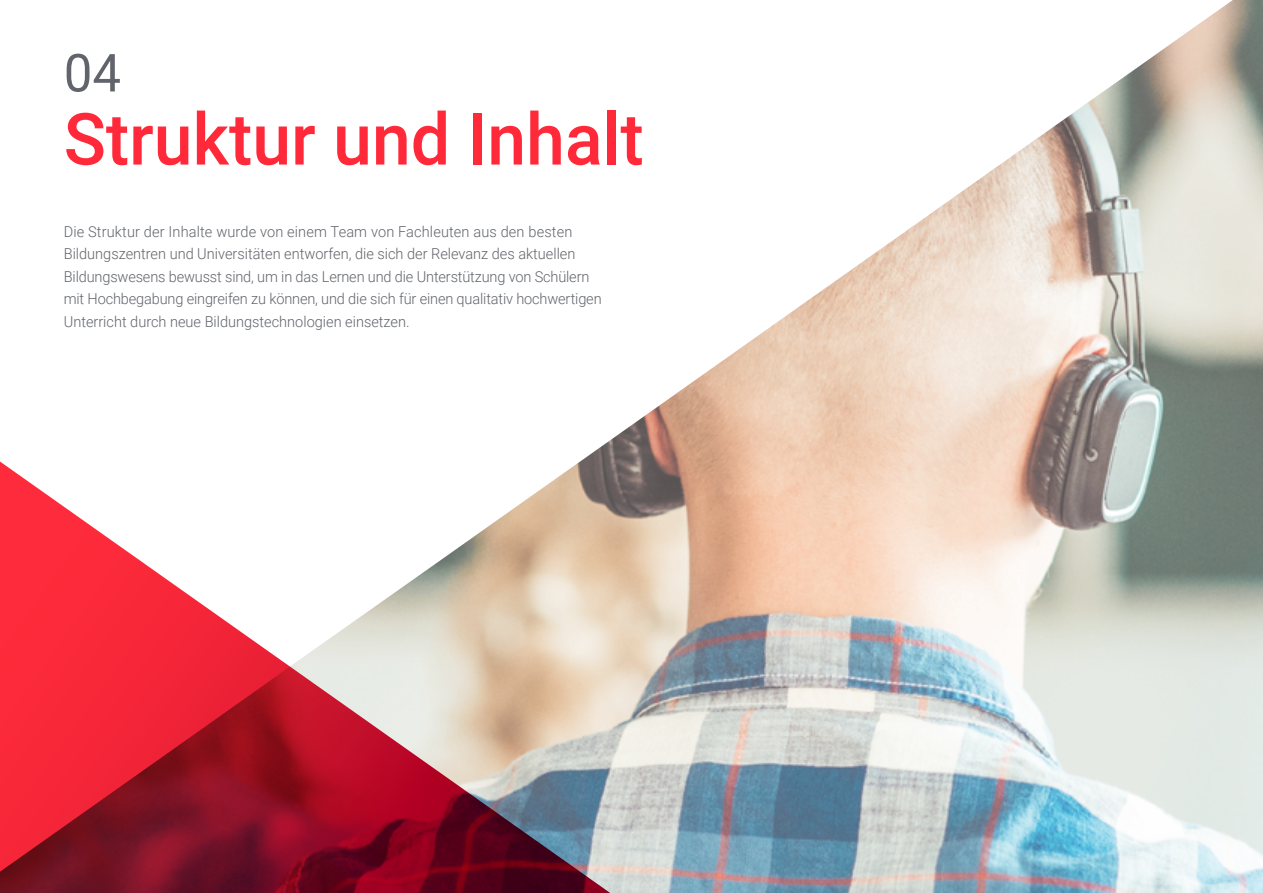
<style>
.page{position:relative;width:1263px;height:893px;background:#fff}
.page>*{position:absolute;margin:0;border:0;box-sizing:border-box;transform-origin:0 0}
.t1{font:500 72px "Roboto";color:#ff293a}
.t2{font:52.5px "Roboto";color:#61646a}
.t3{font:300 15px/22.5px "Roboto";color:#61646a}
</style>
<div class="page">
<img style="left:602px;top:0;width:661px;height:893px">
<svg style="left:0;top:446px;width:640px;height:447px"></svg>
<h2 class="t2" style="left:64px;top:36px;width:59px">04</h2>
<h1 class="t1" style="left:64px;top:89px;width:581px">Struktur und Inhalt</h1>
<p class="t3" style="left:64px;top:220px;width:539px">Die Struktur der Inhalte wurde von einem Team von Fachleuten aus den besten Bildungszentren und Universitäten entworfen, die sich der Relevanz des aktuellen Bildungswesens bewusst sind, um in das Lernen und die Unterstützung von Schülern mit Hochbegabung eingreifen zu können, und die sich für einen qualitativ hochwertigen Unterricht durch neue Bildungstechnologien einsetzen.</p>
</div>
